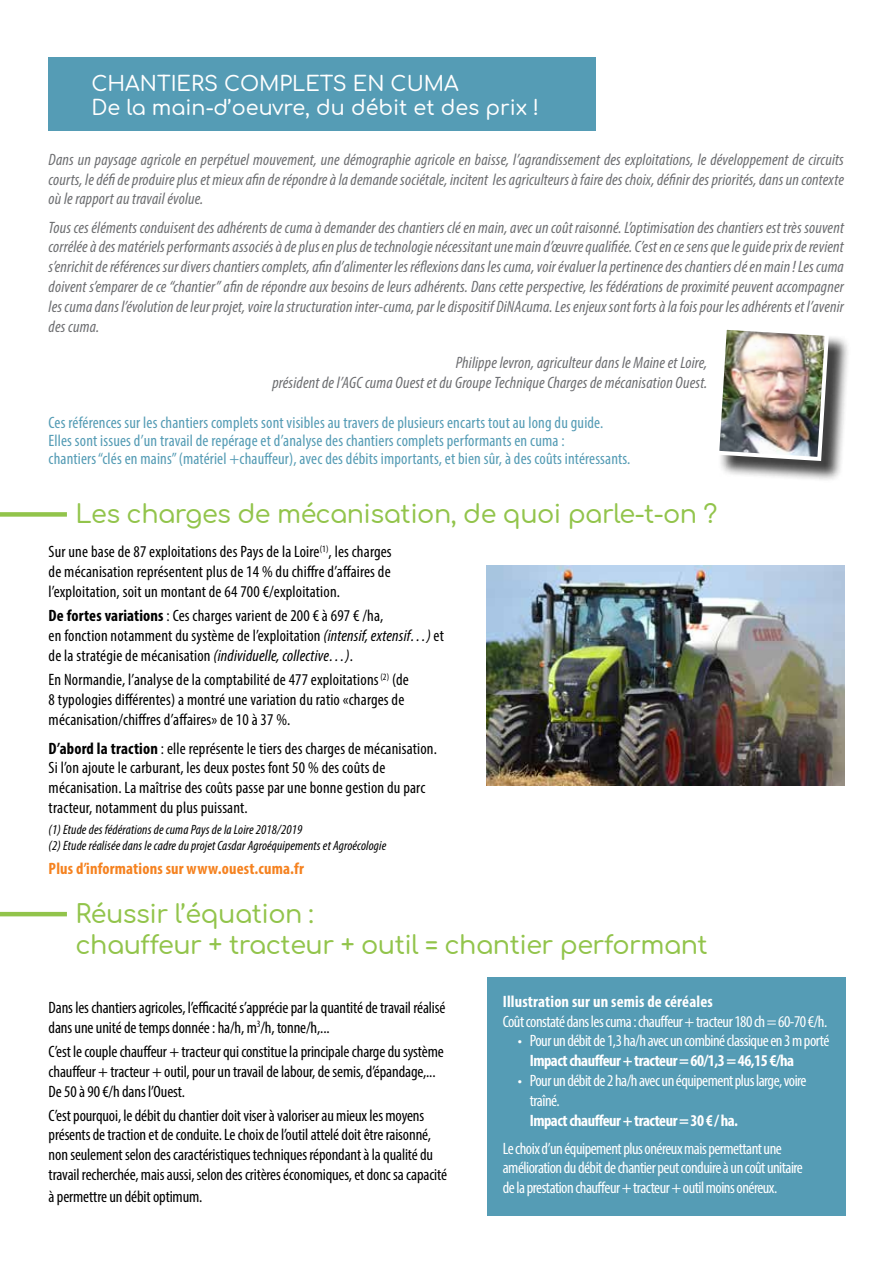
<style>
.page{position:relative;width:893px;height:1263px;background:#fff}
.page>*{position:absolute;margin:0;border:0;box-sizing:border-box;transform-origin:0 0}
.t1{font:500 25.5px/30.6px "Comfortaa";letter-spacing:-.02em;color:#92c44b}
.t2{font:500 20.7px/24.9px "Comfortaa";color:#fff}
.t3{font:italic condensed 16.5px/19.8px "Myriad Pro";letter-spacing:.01em;color:#6d6e71;text-align:justify}
.t4{font:condensed 16.5px/19.8px "Myriad Pro";letter-spacing:-.01em;color:#000}
.t5{font:condensed 16.5px/19.8px "Myriad Pro";letter-spacing:.01em;color:#000}
.t6{font:condensed 16.5px/19.8px "Myriad Pro";letter-spacing:-.03em;color:#fff}
.t7{font:condensed 16.5px/18px "Myriad Pro";letter-spacing:.01em;color:#559cb5}
.t8{font:700 condensed 16.5px "Myriad Pro";letter-spacing:-.03em;color:#fff}
.t9{font:700 condensed 16.5px "Myriad Pro";letter-spacing:.01em;color:#f58220}
.t10{font:700 condensed 16.5px "Myriad Pro";letter-spacing:.01em;color:#fff}
.t11{font:italic condensed 13.5px/16.2px "Myriad Pro";letter-spacing:.01em;color:#000}
.s1{font-weight:700}
.s2{font-style:italic}
</style>
<div class="page">
<div style="left:0;top:512px;width:67px;height:5px;background:#92c44b"></div>
<img style="left:486px;top:565px;width:358px;height:221px">
<div style="left:718px;top:329px;width:132px;height:154px;background:#000;opacity:.75"></div>
<img style="left:718px;top:329px;width:113px;height:134px">
<hr style="left:0;top:912px;width:67px;height:4px;background:#92c44b">
<div style="left:487px;top:977px;width:358px;height:238px;background:#559cb5"></div>
<div style="left:48px;top:58px;width:548px;height:73px;background:#559cb5"></div>
<p class="t2" style="left:92px;top:68px;width:449px">CHANTIERS COMPLETS EN CUMA<br>De la main-d’oeuvre, du débit et des prix !</p>
<p class="t3" style="left:49px;top:149px;width:797px">Dans un paysage agricole en perpétuel mouvement, une démographie agricole en baisse, l’agrandissement des exploitations, le développement de circuits courts, le défi de produire plus et mieux afin de répondre à la demande sociétale, incitent les agriculteurs à faire des choix, définir des priorités, dans un contexte où le rapport au travail évolue.</p>
<p class="t3" style="left:49px;top:217px;width:797px">Tous ces éléments conduisent des adhérents de cuma à demander des chantiers clé en main, avec un coût raisonné. L’optimisation des chantiers est très souvent corrélée à des matériels performants associés à de plus en plus de technologie nécessitant une main d’œuvre qualifiée. C’est en ce sens que le guide prix de revient s’enrichit de références sur divers chantiers complets, afin d’alimenter les réflexions dans les cuma, voir évaluer la pertinence des chantiers clé en main ! Les cuma doivent s’emparer de ce “chantier” afin de répondre aux besoins de leurs adhérents. Dans cette perspective, les fédérations de proximité peuvent accompagner les cuma dans l’évolution de leur projet, voire la structuration inter-cuma, par le dispositif DiNAcuma. Les enjeux sont forts à la fois pour les adhérents et l’avenir des cuma.</p>
<p class="t3" style="left:272px;top:352px;width:436px;line-height:20.5px;text-align:right">Philippe levron, agriculteur dans le Maine et Loire,<br>président de l’AGC cuma Ouest et du Groupe Technique Charges de mécanisation Ouest.</p>
<p class="t7" style="left:49px;top:414px;width:583px">Ces références sur les chantiers complets sont visibles au travers de plusieurs encarts tout au long du guide.<br>Elles sont issues d’un travail de repérage et d’analyse des chantiers complets performants en cuma :<br>chantiers “clés en mains” (matériel +chauffeur), avec des débits importants, et bien sûr, à des coûts intéressants.</p>
<h1 class="t1" style="left:76px;top:495px;width:643px">Les charges de mécanisation, de quoi parle-t-on ?</h1>
<p class="t4" style="left:49px;top:542px;width:345px;text-align:justify">Sur une base de 87 exploitations des Pays de la Loire<sup>(1)</sup>, les charges de mécanisation représentent plus de 14 % du chiffre d’affaires de l’exploitation, soit un montant de 64 700 €/exploitation.</p>
<p class="t5" style="left:49px;top:606px;width:397px"><span class="s1">De fortes variations</span> : Ces charges varient de 200 € à 697 € /ha,<br>en fonction notamment du système de l’exploitation <span class="s2">(intensif, extensif…)</span> et de la stratégie de mécanisation <span class="s2">(individuelle, collective…)</span>.</p>
<p class="t5" style="left:49px;top:669px;width:362px">En Normandie, l’analyse de la comptabilité de 477 exploitations <sup>(2)</sup> (de<br>8 typologies différentes) a montré une variation du ratio «charges de mécanisation/chiffres d’affaires» de 10 à 37 %.</p>
<p class="t5" style="left:49px;top:738px;width:390px"><span class="s1">D’abord la traction</span> : elle représente le tiers des charges de mécanisation.<br>Si l’on ajoute le carburant, les deux postes font 50 % des coûts de mécanisation. La maîtrise des coûts passe par une bonne gestion du parc tracteur, notamment du plus puissant.</p>
<p class="t11" style="left:49px;top:821px;width:339px">(1) Etude des fédérations de cuma Pays de la Loire 2018/2019<br>(2) Etude réalisée dans le cadre du projet Casdar Agroéquipements et Agroécologie</p>
<p class="t9" style="left:49px;top:858px;width:257px">Plus d’informations sur www.ouest.cuma.fr</p>
<h1 class="t1" style="left:76px;top:895px;width:634px">Réussir l’équation :<br>chauffeur + tracteur + outil = chantier performant</h1>
<p class="t10" style="left:503px;top:991px;width:211px">Illustration sur un semis de céréales</p>
<p class="t6" style="left:503px;top:1011px;width:326px">Coût constaté dans les cuma : chauffeur + tracteur 180 ch = 60-70 €/h.</p>
<p class="t6" style="left:518px;top:1031px;width:313px">• Pour un débit de 1,3 ha/h avec un combiné classique en 3 m porté</p>
<p class="t8" style="left:530px;top:1050px;width:266px">Impact chauffeur + tracteur = 60/1,3 = 46,15 €/ha</p>
<p class="t6" style="left:530px;top:1070px;width:278px;text-indent:-12px">• Pour un débit de 2 ha/h avec un équipement plus large, voire traîné.</p>
<p class="t8" style="left:530px;top:1110px;width:210px">Impact chauffeur + tracteur = 30 € / ha.</p>
<p class="t6" style="left:503px;top:1138px;width:302px">Le choix d’un équipement plus onéreux mais permettant une amélioration du débit de chantier peut conduire à un coût unitaire de la prestation chauffeur + tracteur + outil moins onéreux.</p>
<p class="t4" style="left:49px;top:997px;width:398px">Dans les chantiers agricoles, l’efficacité s’apprécie par la quantité de travail réalisé dans une unité de temps donnée : ha/h, m<sup>3</sup>/h, tonne/h,...</p>
<p class="t4" style="left:49px;top:1041px;width:397px">C’est le couple chauffeur + tracteur qui constitue la principale charge du système chauffeur + tracteur + outil, pour un travail de labour, de semis, d’épandage,...<br>De 50 à 90 €/h dans l’Ouest.</p>
<p class="t4" style="left:49px;top:1105px;width:400px">C’est pourquoi, le débit du chantier doit viser à valoriser au mieux les moyens présents de traction et de conduite. Le choix de l’outil attelé doit être raisonné, non seulement selon des caractéristiques techniques répondant à la qualité du travail recherchée, mais aussi, selon des critères économiques, et donc sa capacité</p>
<p class="t4" style="left:49px;top:1186px;width:155px">à permettre un débit optimum.</p>
</div>
